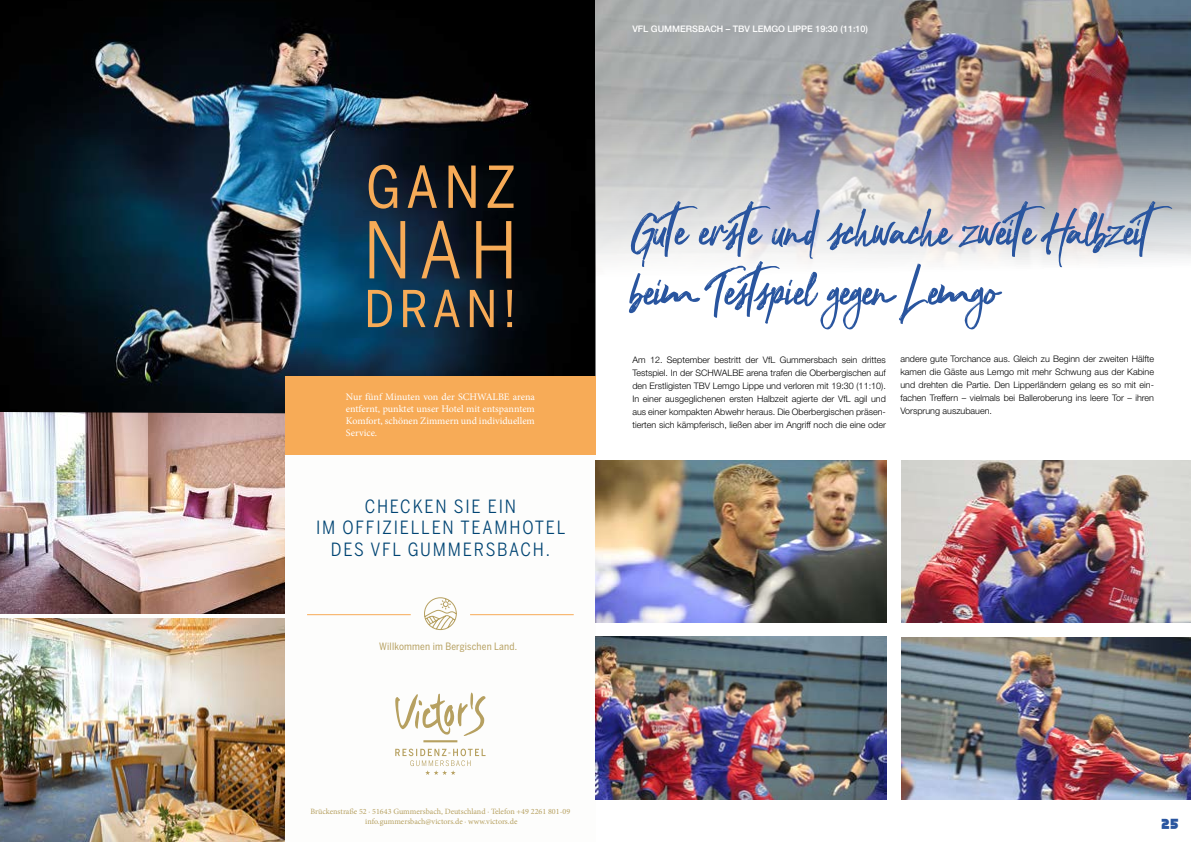
<style>
.page{position:relative;width:1191px;height:842px;background:#fff}
.page>*{position:absolute;margin:0;border:0;box-sizing:border-box;transform-origin:0 0}
.t1{font:77.5px "Benton Sans Cond";color:#f7ab57}
.t2{font:60px/60px "Nocturnal";letter-spacing:-.02em;color:#29559f}
.t3{font:57.2px "Benton Sans Cond";color:#f7ab57}
.t4{font:50.3px "Benton Sans Cond";color:#f7ab57}
.t5{font:18.1px/21.7px "Benton Sans Cond";letter-spacing:.1em;color:#004473;text-align:center}
.t6{font:15px "VFL Oestrogen";color:#29559f}
.t7{font:10.1px/12.1px "Minion Pro";color:#fff;text-align:justify}
.t8{font:10.1px "Benton Sans Cond";letter-spacing:.02em;color:#b6a060}
.t9{font:300 9px/13px "Helvetica Neue LT Pro";color:#000;text-align:justify}
.t10{font:500 9px "Helvetica Neue CE";color:#fff}
.t11{font:8px/10.1px "Minion Pro";color:#b6a060;text-align:center}
</style>
<div class="page">
<img style="left:0;top:415px;width:284px;height:199px">
<img style="left:0;top:0;width:595px;height:415px">
<div style="left:284px;top:376px;width:311px;height:79px;background:#f7ab57"></div>
<svg style="left:395px;top:692px;width:90px;height:83px"></svg>
<svg style="left:424px;top:597px;width:33px;height:33px"></svg>
<hr style="left:307px;top:614px;width:104px;height:1px;background:#f7ab57">
<hr style="left:470px;top:614px;width:104px;height:1px;background:#f7ab57">
<img style="left:0;top:619px;width:284px;height:223px">
<img style="left:595px;top:0;width:596px;height:290px">
<img style="left:595px;top:460px;width:291px;height:163px">
<img style="left:595px;top:637px;width:291px;height:162px">
<img style="left:901px;top:460px;width:290px;height:163px">
<img style="left:901px;top:637px;width:290px;height:162px">
<h3 class="t3" style="left:366px;top:154px;width:151px">GANZ</h3>
<h1 class="t1" style="left:363px;top:205px;width:156px">NAH</h1>
<h3 class="t4" style="left:364px;top:280px;width:154px">DRAN!</h3>
<p class="t7" style="left:346px;top:391px;width:190px">Nur fünf Minuten von der SCHWALBE arena entfernt, punktet unser Hotel mit entspanntem Komfort, schönen Zimmern und individuellem Service.</p>
<h3 class="t5" style="left:316px;top:495px;width:251px">CHECKEN SIE EIN<br>IM OFFIZIELLEN TEAMHOTEL<br>DES VFL GUMMERSBACH.</h3>
<p class="t8" style="left:379px;top:640px;width:139px">Willkommen im Bergischen Land.</p>
<p class="t10" style="left:632px;top:23px;width:237px">VFL GUMMERSBACH – TBV LEMGO LIPPE 19:30 (11:10)</p>
<h2 class="t2" style="left:632px;top:203px;width:551px">Gute erste und schwache zweite Halbzeit beim Testspiel gegen Lemgo</h2>
<p class="t9" style="left:632px;top:353px;width:255px">Am 12. September bestritt der VfL Gummersbach sein drittes Testspiel. In der SCHWALBE arena trafen die Oberbergischen auf den Erstligisten TBV Lemgo Lippe und verloren mit 19:30 (11:10).<br>In einer ausgeglichenen ersten Halbzeit agierte der VfL agil und aus einer kompakten Abwehr heraus. Die Oberbergischen präsen&shy;tierten sich kämpferisch, ließen aber im Angriff noch die eine oder</p>
<p class="t9" style="left:900px;top:352px;width:255px">andere gute Torchance aus. Gleich zu Beginn der zweiten Hälfte kamen die Gäste aus Lemgo mit mehr Schwung aus der Kabine und drehten die Partie. Den Lipperländern gelang es so mit ein&shy;fachen Treffern – vielmals bei Balleroberung ins leere Tor – ihren Vorsprung auszubauen.</p>
<p class="t11" style="left:310px;top:806px;width:261px">Brückenstraße 52 · 51643 Gummersbach, Deutschland · Telefon +49 2261 801-09 info.gummersbach@victors.de · www.victors.de</p>
<h3 class="t6" style="left:1161px;top:815px;width:19px">25</h3>
</div>
